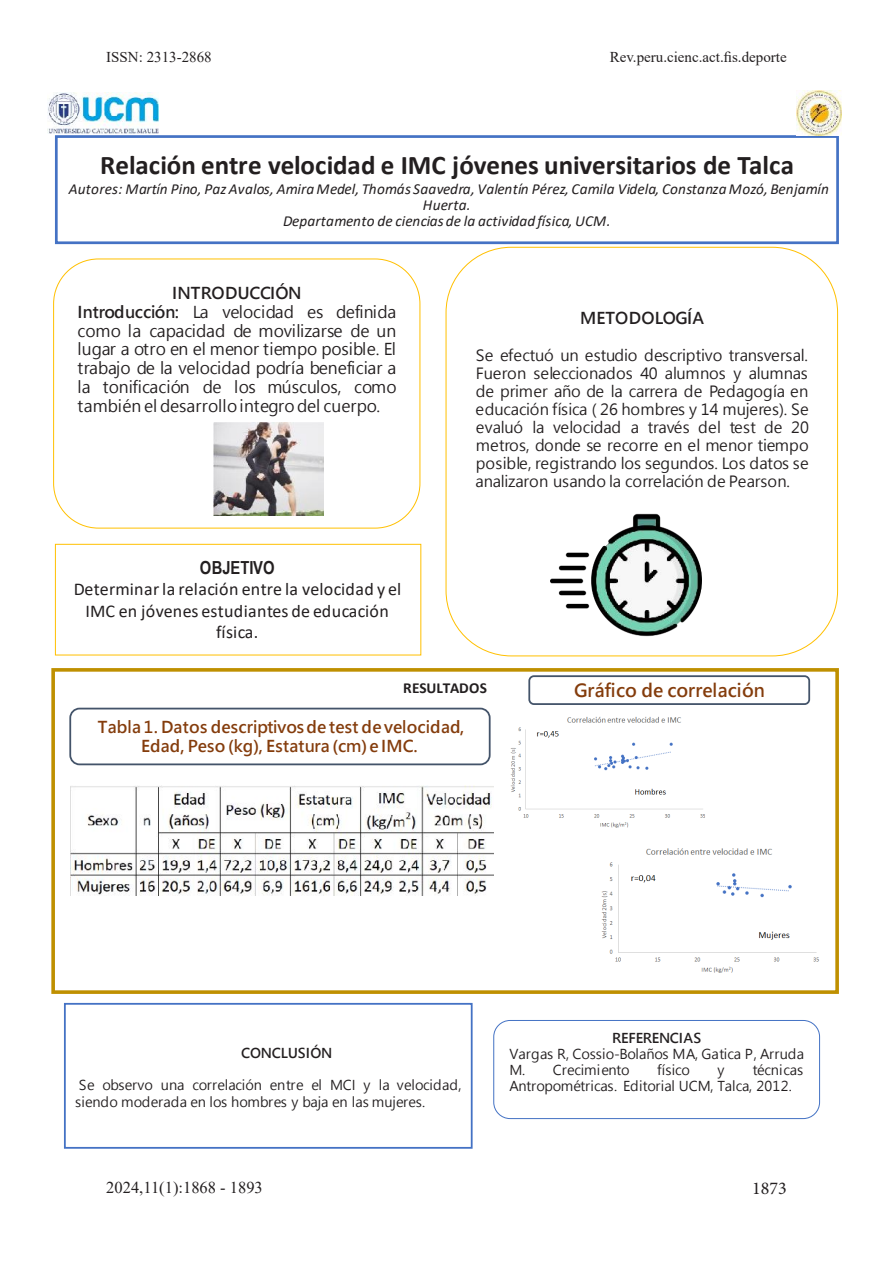
<style>
.page{position:relative;width:893px;height:1263px;background:#fff}
.page>*{position:absolute;margin:0;border:0;box-sizing:border-box;transform-origin:0 0}
.t1{font:700 27px "Calibri";color:#231f20}
.t2{font:18px/21.3px "Calibri";letter-spacing:.015em;color:#231f20;text-align:center}
.t3{font:700 18px "Microsoft Jheng Hei";color:#843c0c}
.t4{font:18px "Minion Pro";color:#231f20}
.t5{font:16.5px "Times New Roman";color:#231f20}
.t6{font:16.2px/18.9px "Microsoft Jheng Hei";letter-spacing:-.005em;color:#231f20}
.t7{font:700 16.2px/18.9px "Microsoft Jheng Hei";letter-spacing:.005em;color:#843c0c;text-align:center}
.t8{font:700 16.2px "Microsoft Jheng Hei";letter-spacing:.005em;color:#231f20}
.t9{font:15.3px/18px "Microsoft Jheng Hei";letter-spacing:-.015em;color:#231f20;text-align:justify}
.t10{font:italic 15.3px/16.2px "Calibri";letter-spacing:.01em;color:#231f20;text-align:center}
.t11{font:700 15.3px "Calibri";letter-spacing:-.005em;color:#231f20}
.t12{font:15px "Times New Roman";color:#231f20}
.t13{font:13.5px/16.2px "Microsoft Jheng Hei";letter-spacing:-.01em;color:#231f20}
.t14{font:700 13.5px "Microsoft Jheng Hei";letter-spacing:-.005em;color:#231f20}
.s1{font-weight:700}
.s2{font-family:"Arial Narrow";font-weight:700}
</style>
<div class="page">
<div style="left:55px;top:135px;width:784px;height:109px;border:3px solid #4472c4"></div>
<img style="left:48px;top:93px;width:110px;height:40px">
<div style="left:53px;top:258px;width:367px;height:270px;background:#fff;border:1px solid #ffc000;border-radius:45px"></div>
<div style="left:446px;top:247px;width:392px;height:409px;background:#fff;border:1px solid #ffc000;border-radius:65px"></div>
<div style="left:55px;top:544px;width:366px;height:111px;border:1px solid #ffc000"></div>
<div style="left:51px;top:668px;width:788px;height:326px;border:4px solid #bf9000"></div>
<div style="left:69px;top:708px;width:422px;height:57px;background:#fff;border:2px solid #44546a;border-radius:9px"></div>
<div style="left:64px;top:1003px;width:409px;height:146px;border:2px solid #4472c4"></div>
<div style="left:493px;top:1020px;width:327px;height:99px;background:#fff;border:1px solid #4472c4;border-radius:16px"></div>
<img style="left:213px;top:422px;width:110px;height:94px">
<div style="left:528px;top:675px;width:282px;height:30px;background:#fff;border:2px solid #44546a;border-radius:5px"></div>
<img style="left:70px;top:786px;width:423px;height:110px">
<img style="left:510px;top:716px;width:195px;height:112px">
<img style="left:601px;top:848px;width:219px;height:125px">
<img style="left:551px;top:513px;width:150px;height:124px">
<img style="left:797px;top:90px;width:45px;height:45px">
<p class="t12" style="left:106px;top:47px;width:107px">ISSN: 2313-2868</p>
<p class="t12" style="left:610px;top:47px;width:178px">Rev.peru.cienc.act.fis.deporte</p>
<p class="t1" style="left:100px;top:146px;width:695px">Relación entre velocidad e IMC jóvenes universitarios de Talca</p>
<p class="t10" style="left:69px;top:180px;width:762px">Autores: Martín Pino, Paz Avalos, Amira Medel, Thomás Saavedra, Valentín Pérez, Camila Videla, Constanza Mozó, Benjamín<br>Huerta.<br>Departamento de ciencias de la actividad física, UCM.</p>
<p class="t6" style="left:77px;top:283px;width:321px;text-indent:95px"><span class="s1">INTRODUCCIÓN Introducción:</span> La velocidad es definida como la capacidad de movilizarse de un lugar a otro en el menor tiempo posible. El trabajo de la velocidad podría beneficiar a la tonificación de los músculos, como también el desarrollointegrodel cuerpo.</p>
<p class="t2" style="left:74px;top:557px;width:329px"><span class="s2">OBJETIVO<br></span>Determinar la relación entre la velocidad y el<br>IMC en jóvenes estudiantes de educación física.</p>
<p class="t8" style="left:580px;top:308px;width:126px">METODOLOGÍA</p>
<p class="t9" style="left:476px;top:347px;width:335px">Se efectuó un estudio descriptivo transversal.<br>Fueron seleccionados 40 alumnos y alumnas de primer año de la carrera de Pedagogía en educación física ( 26 hombres y 14 mujeres). Se evaluó la velocidad a través del test de 20 metros, donde se recorre en el menor tiempo posible, registrando los segundos. Los datos se analizaron usando la correlación de Pearson.</p>
<p class="t11" style="left:403px;top:677px;width:86px">RESULTADOS</p>
<p class="t7" style="left:98px;top:718px;width:368px">Tabla 1. Datos descriptivos de test de velocidad,<br>Edad, Peso (kg), Estatura (cm) e IMC.</p>
<p class="t3" style="left:574px;top:679px;width:193px">Gráfico de correlación</p>
<p class="t14" style="left:241px;top:1044px;width:93px">CONCLUSIÓN</p>
<p class="t13" style="left:75px;top:1077px;width:388px">Se observo una correlación entre el MCI y la velocidad, siendo moderada en los hombres y baja en las mujeres.</p>
<p class="t13" style="left:509px;top:1030px;width:296px;text-indent:103px"><span class="s1">REFERENCIAS<br></span>Vargas R, Cossio-Bolaños MA, Gatica P, Arruda<br>M. Crecimiento</p>
<p class="t13" style="left:657px;top:1062px;width:34px">físico</p>
<p class="t13" style="left:718px;top:1062px;width:9px">y</p>
<p class="t13" style="left:509px;top:1062px;width:295px;text-indent:243px">técnicas<br>Antropométricas. Editorial UCM, Talca, 2012.</p>
<p class="t5" style="left:106px;top:1175px;width:158px">2024,11(1):1868 - 1893</p>
<p class="t4" style="left:752px;top:1176px;width:36px">1873</p>
</div>
